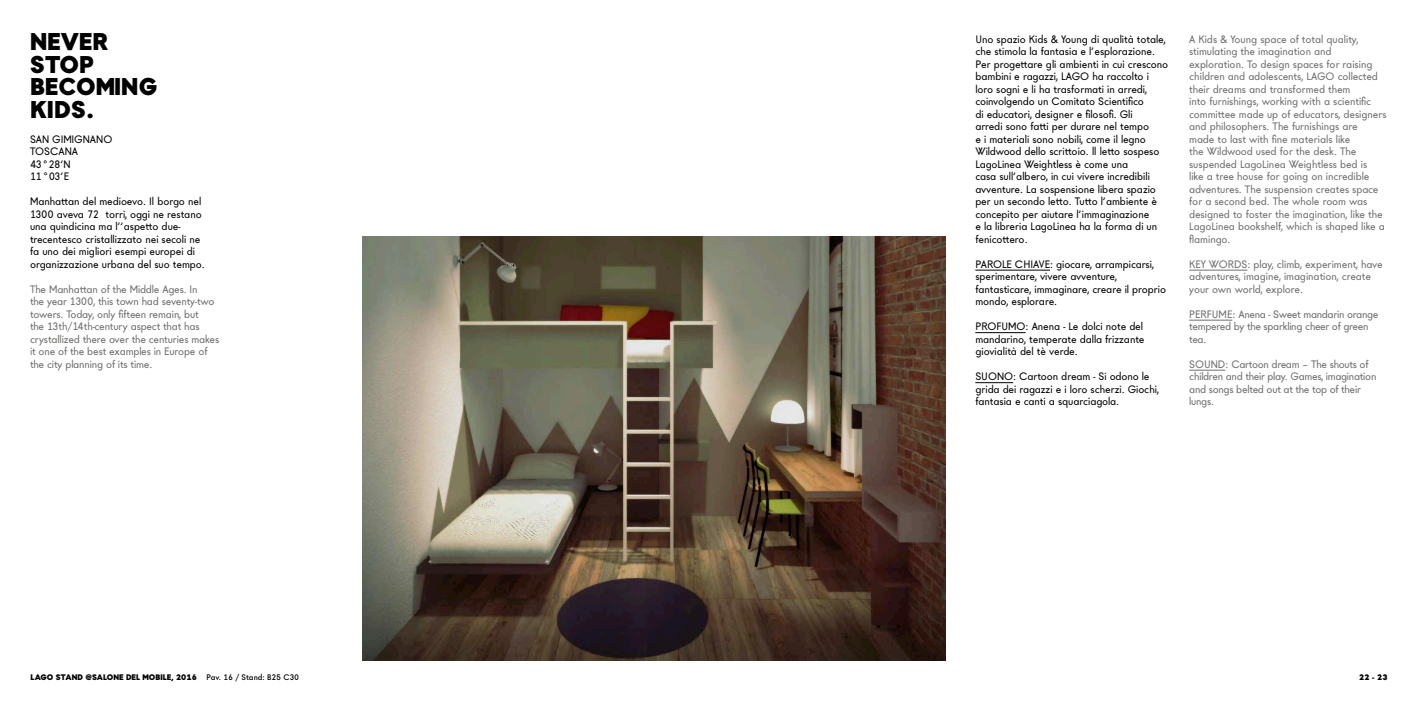
<style>
.page{position:relative;width:1418px;height:709px;background:#fff}
.page>*{position:absolute;margin:0;border:0;box-sizing:border-box;transform-origin:0 0}
.t1{font:800 22.5px/22.5px "LAGOSANS";color:#000}
.t2{font:10px/12.5px "LAGOSANS";color:#000}
.t3{font:10px/12.5px "LAGOSANS";letter-spacing:-.01em;color:#6f6f6e}
.t4{font:800 7.5px "LAGOSANS";color:#000}
.s1{font-weight:500}
</style>
<div class="page">
<img style="left:362px;top:236px;width:583px;height:424px">
<hr style="left:975px;top:270px;width:75px;height:1px;background:#000">
<hr style="left:975px;top:332px;width:50px;height:1px;background:#000">
<hr style="left:975px;top:382px;width:38px;height:1px;background:#000">
<hr style="left:1189px;top:270px;width:58px;height:1px;background:#6f6f6e">
<hr style="left:1189px;top:320px;width:43px;height:1px;background:#6f6f6e">
<hr style="left:1189px;top:370px;width:36px;height:1px;background:#6f6f6e">
<h1 class="t1" style="left:30px;top:30px;width:129px">NEVER<br>STOP<br>BECOMING<br>KIDS.</h1>
<p class="t2" style="left:30px;top:133px;width:84px">SAN GIMIGNANO<br>TOSCANA<br>43°28’N<br>11°03’E</p>
<p class="t2" style="left:30px;top:195px;width:176px">Manhattan del medioevo. Il borgo nel 1300 aveva 72 torri, oggi ne restano una quindicina ma l’’aspetto due&shy;trecentesco cristallizzato nei secoli ne fa uno dei migliori esempi europei di organizzazione urbana del suo tempo.</p>
<p class="t3" style="left:30px;top:283px;width:191px">The Manhattan of the Middle Ages. In<br>the year 1300, this town had seventy-two towers. Today, only fifteen remain, but<br>the 13th/14th-century aspect that has crystallized there over the centuries makes it one of the best examples in Europe of the city planning of its time.</p>
<p class="t2" style="left:975px;top:33px;width:194px">Uno spazio Kids &amp; Young di qualità totale, che stimola la fantasia e l’esplorazione.<br>Per progettare gli ambienti in cui crescono bambini e ragazzi, LAGO ha raccolto i loro sogni e li ha trasformati in arredi, coinvolgendo un Comitato Scientifico<br>di educatori, designer e filosofi. Gli<br>arredi sono fatti per durare nel tempo<br>e i materiali sono nobili, come il legno Wildwood dello scrittoio. ll letto sospeso LagoLinea Weightless è come una<br>casa sull’albero, in cui vivere incredibili avventure. La sospensione libera spazio per un secondo letto. Tutto l’ambiente è concepito per aiutare l’immaginazione<br>e la libreria LagoLinea ha la forma di un fenicottero.</p>
<p class="t2" style="left:975px;top:258px;width:192px">PAROLE CHIAVE: giocare, arrampicarsi, sperimentare, vivere avventure, fantasticare, immaginare, creare il proprio mondo, esplorare.</p>
<p class="t2" style="left:975px;top:320px;width:171px">PROFUMO: Anena - Le dolci note del mandarino, temperate dalla frizzante giovialità del tè verde.</p>
<p class="t2" style="left:975px;top:370px;width:185px">SUONO: Cartoon dream - Si odono le grida dei ragazzi e i loro scherzi. Giochi, fantasia e canti a squarciagola.</p>
<p class="t3" style="left:1189px;top:33px;width:199px">A Kids &amp; Young space of total quality, stimulating the imagination and exploration. To design spaces for raising children and adolescents, LAGO collected their dreams and transformed them<br>into furnishings, working with a scientific committee made up of educators, designers and philosophers. The furnishings are<br>made to last with fine materials like<br>the Wildwood used for the desk. The suspended LagoLinea Weightless bed is<br>like a tree house for going on incredible adventures. The suspension creates space for a second bed. The whole room was designed to foster the imagination, like the LagoLinea bookshelf, which is shaped like a flamingo.</p>
<p class="t3" style="left:1189px;top:258px;width:195px">KEY WORDS: play, climb, experiment, have adventures, imagine, imagination, create your own world, explore.</p>
<p class="t3" style="left:1189px;top:308px;width:191px">PERFUME: Anena - Sweet mandarin orange tempered by the sparkling cheer of green tea.</p>
<p class="t3" style="left:1189px;top:358px;width:189px">SOUND: Cartoon dream – The shouts of children and their play. Games, imagination and songs belted out at the top of their lungs.</p>
<p class="t4" style="left:30px;top:672px;width:270px">LAGO STAND @SALONE DEL MOBILE, 2016 <span class="s1">Pav. 16 / Stand: B25 C30</span></p>
<p class="t4" style="left:1358px;top:672px;width:31px">22 - 23</p>
</div>
